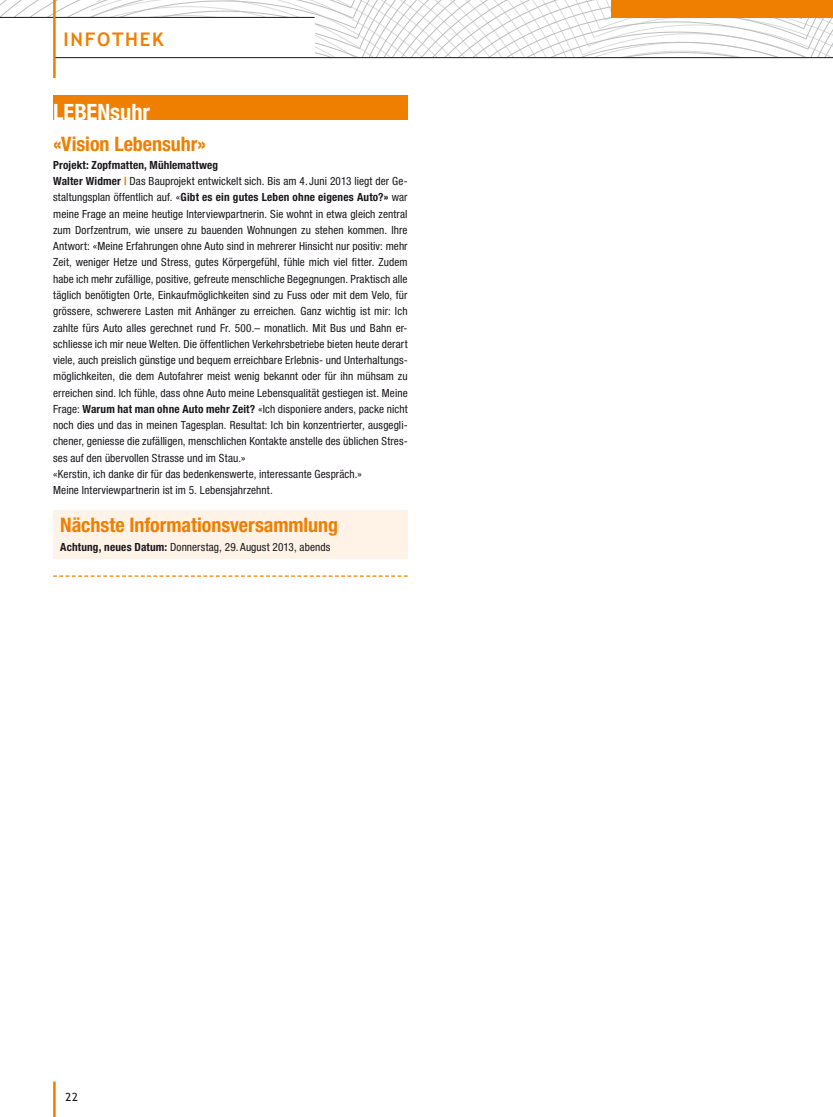
<style>
.page{position:relative;width:833px;height:1117px;background:#fff}
.page>*{position:absolute;margin:0;border:0;box-sizing:border-box;transform-origin:0 0}
.t1{font:700 condensed 22.5px "Helvetica Neue";color:#fff}
.t2{font:700 condensed 20px "Helvetica Neue LT Std";color:#ee7f00}
.t3{font:700 18.75px "Trebuchet MS";letter-spacing:.095em;color:#ee7f00}
.t4{font:condensed 11.25px/16.2px "Helvetica Neue LT Std";letter-spacing:.005em;color:#1a171c}
.t5{font:11.25px "Trebuchet MS";color:#1a171c}
.s1{font-weight:700}
.s2{font-weight:700;color:#ee7f00}
</style>
<div class="page">
<svg style="left:0;top:0;width:833px;height:57px"></svg>
<div style="left:0;top:17px;width:314px;height:41px;background:#fff"></div>
<hr style="left:0;top:17px;width:314px;height:1px;background:#1a171c">
<hr style="left:55px;top:57px;width:778px;height:1px;background:#1a171c">
<hr style="left:53px;top:1081px;width:3px;height:35px;background:#ee7f00">
<hr style="left:53px;top:0;width:3px;height:78px;background:#ee7f00">
<div style="left:611px;top:0;width:222px;height:18px;background:#ee7f00"></div>
<div style="left:53px;top:96px;width:354px;height:24px;background:#ee7f00"></div>
<div style="left:53px;top:510px;width:354px;height:49px;background:#fff3e7"></div>
<svg style="left:53px;top:575px;width:354px;height:1px"></svg>
<h3 class="t3" style="left:64px;top:29px;width:102px">INFOTHEK</h3>
<h1 class="t1" style="left:53px;top:104px;width:98px">LEBENsuhr</h1>
<h2 class="t2" style="left:53px;top:136px;width:154px">«Vision Lebensuhr»</h2>
<p class="t4" style="left:53px;top:158px;width:356px"><span class="s1">Projekt: Zopfmatten, Mühlemattweg<br>Walter Widmer</span> <span class="s2">|</span> Das Bauprojekt entwickelt sich. Bis am 4. Juni 2013 liegt der Ge&shy;staltungsplan öffentlich auf. «<span class="s1">Gibt es ein gutes Leben ohne eigenes Auto?»</span> war meine Frage an meine heutige Interviewpartnerin. Sie wohnt in etwa gleich zentral zum Dorfzentrum, wie unsere zu bauenden Wohnungen zu stehen kommen. Ihre Antwort: «Meine Erfahrungen ohne Auto sind in mehrerer Hinsicht nur positiv: mehr Zeit, weniger Hetze und Stress, gutes Körpergefühl, fühle mich viel fitter. Zudem habe ich mehr zufällige, positive, gefreute menschliche Begegnungen. Praktisch alle täglich benötigten Orte, Einkaufmöglichkeiten sind zu Fuss oder mit dem Velo, für grös sere, schwerere Lasten mit Anhänger zu erreichen. Ganz wichtig ist mir: Ich zahlte fürs Auto alles gerechnet rund Fr. 500.– monatlich. Mit Bus und Bahn er&shy;schliesse ich mir neue Welten. Die öffentlichen Verkehrsbetriebe bieten heute derart viele, auch preislich günstige und bequem erreichbare Erlebnis- und Unterhaltungs&shy;möglichkeiten, die dem Autofahrer meist wenig bekannt oder für ihn mühsam zu erreichen sind. Ich fühle, dass ohne Auto meine Lebensqualität gestiegen ist. Meine Frage: <span class="s1">Warum hat man ohne Auto mehr Zeit?</span> «Ich disponiere anders, packe nicht noch dies und das in meinen Tagesplan. Resultat: Ich bin konzentrierter, ausgegli&shy;chener, geniesse die zufälligen, menschlichen Kontakte anstelle des üblichen Stres&shy;ses auf den übervollen Strasse und im Stau.»<br>«Kerstin, ich danke dir für das bedenkenswerte, interessante Gespräch.»<br>Meine Interviewpartnerin ist im 5. Lebensjahrzehnt.</p>
<h2 class="t2" style="left:60px;top:517px;width:279px">Nächste Informationsversammlung</h2>
<p class="t4" style="left:60px;top:540px;width:271px"><span class="s1">Achtung, neues Datum:</span> Donnerstag, 29. August 2013, abends</p>
<p class="t5" style="left:66px;top:1090px;width:14px">22</p>
</div>
